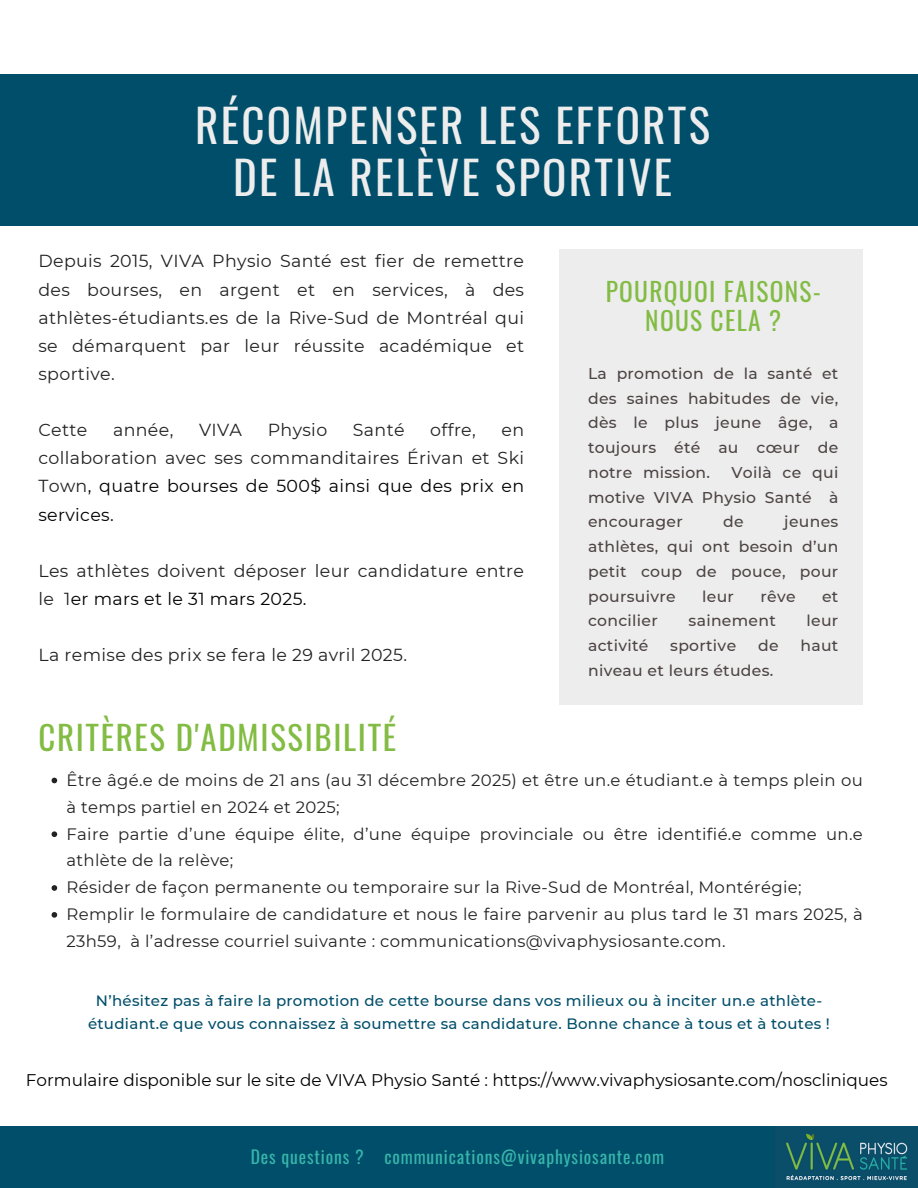
<style>
.page{position:relative;width:918px;height:1188px;background:#fff}
.page>*{position:absolute;margin:0;border:0;box-sizing:border-box;transform-origin:0 0}
.t1{font:45.15px/51.8px "Oswald";letter-spacing:.05em;color:#ededed;text-align:center}
.t2{font:32.85px "Oswald";letter-spacing:.05em;color:#82bc43}
.t3{font:25.5px/29.2px "Oswald";letter-spacing:.05em;color:#82bc43;text-align:center}
.t4{font:17.55px "Oswald";letter-spacing:.05em;color:#37b5aa}
.t5{font:17.4px/28.2px "Montserrat";letter-spacing:.02em;color:#222;text-align:justify}
.t6{font:16.8px "Montserrat";color:#000}
.t7{font:16.5px/26.8px "Montserrat";letter-spacing:.02em;color:#222}
.t8{font:500 15.6px/24.8px "Montserrat";letter-spacing:.02em;color:#4d4343;text-align:justify}
.t9{font:500 15px/23.7px "Montserrat";letter-spacing:.02em;color:#004e6a;text-align:center}
.s1{color:#000}
</style>
<div class="page">
<div style="left:0;top:75px;width:918px;height:151px;background:#004e6a"></div>
<div style="left:0;top:1126px;width:918px;height:62px;background:#004e6a"></div>
<div style="left:559px;top:249px;width:304px;height:456px;background:#ededed"></div>
<img style="left:776px;top:1126px;width:141px;height:62px">
<svg style="left:52px;top:778px;width:5px;height:5px"></svg>
<svg style="left:52px;top:831px;width:5px;height:6px"></svg>
<svg style="left:52px;top:885px;width:5px;height:6px"></svg>
<svg style="left:52px;top:912px;width:5px;height:6px"></svg>
<p class="t1" style="left:195px;top:98px;width:516px">RÉCOMPENSER LES EFFORTS<br>DE LA RELÈVE SPORTIVE</p>
<p class="t5" style="left:38px;top:247px;width:487px">Depuis 2015, VIVA Physio Santé est fier de remettre des bourses, en argent et en services, à des athlètes-étudiants.es de la Rive-Sud de Montréal qui se démarquent par leur réussite académique et sportive.</p>
<h1 class="t5" style="left:38px;top:416px;width:51px">Cette</h1>
<h1 class="t5" style="left:113px;top:416px;width:62px">année,</h1>
<h1 class="t5" style="left:199px;top:416px;width:45px">VIVA</h1>
<h1 class="t5" style="left:268px;top:416px;width:61px">Physio</h1>
<h1 class="t5" style="left:353px;top:416px;width:53px">Santé</h1>
<h1 class="t5" style="left:430px;top:416px;width:47px">offre,</h1>
<h1 class="t5" style="left:38px;top:416px;width:487px;text-indent:463px">en collaboration avec ses commanditaires Érivan et Ski Town<span class="s1">, quatre bourses de 500$ ainsi que des prix en services.</span></h1>
<h4 class="t5" style="left:38px;top:557px;width:487px">Les athlètes doivent déposer leur candidature entre le 1<span class="s1">er mars et le 31 mars 2025.</span></h4>
<h4 class="t5" style="left:38px;top:641px;width:370px">La remise des prix se fera le 29 avril 2025.</h4>
<p class="t3" style="left:606px;top:275px;width:217px">POURQUOI FAISONS-<br>NOUS CELA ?</p>
<p class="t8" style="left:588px;top:361px;width:252px">La promotion de la santé et des saines habitudes de vie, dès le plus jeune âge, a toujours été au cœur de notre mission.</p>
<p class="t8" style="left:588px;top:460px;width:252px;text-indent:143px">Voilà ce qui motive VIVA Physio Santé à encourager</p>
<p class="t8" style="left:588px;top:509px;width:252px;text-indent:196px">jeunes athlètes, qui ont besoin d’un petit coup de pouce, pour poursuivre</p>
<p class="t8" style="left:723px;top:509px;width:22px">de</p>
<p class="t8" style="left:702px;top:584px;width:33px">leur</p>
<p class="t8" style="left:760px;top:584px;width:37px">rêve</p>
<p class="t8" style="left:822px;top:584px;width:18px">et</p>
<p class="t8" style="left:588px;top:608px;width:71px">concilier</p>
<p class="t8" style="left:689px;top:608px;width:89px">sainement</p>
<p class="t8" style="left:807px;top:608px;width:33px">leur</p>
<p class="t8" style="left:588px;top:633px;width:62px">activité</p>
<p class="t8" style="left:670px;top:633px;width:67px">sportive</p>
<p class="t8" style="left:758px;top:633px;width:22px">de</p>
<p class="t8" style="left:800px;top:633px;width:39px">haut</p>
<p class="t8" style="left:588px;top:658px;width:187px">niveau et leurs études.</p>
<h4 class="t2" style="left:38px;top:712px;width:359px">CRITÈRES D'ADMISSIBILITÉ</h4>
<h4 class="t7" style="left:66px;top:766px;width:798px">Être âgé.e de moins de 21 ans (au 31 décembre 2025) et être un.e étudiant.e à temps plein ou à temps partiel en 2024 et 2025;</h4>
<h3 class="t7" style="left:66px;top:820px;width:798px">Faire partie d’une équipe élite, d’une équipe provinciale ou être identifié.e comme un.e athlète de la relève;</h3>
<p class="t7" style="left:66px;top:874px;width:737px">Résider de façon permanente ou temporaire sur la Rive-Sud de Montréal, Montérégie;</p>
<h2 class="t7" style="left:66px;top:901px;width:798px">Remplir le formulaire de candidature et nous le faire parvenir au plus tard le 31 mars 2025, à<br>23h59, à l’adresse courriel suivante : communications@vivaphysiosante.com.</h2>
<p class="t9" style="left:88px;top:988px;width:743px">N’hésitez pas à faire la promotion de cette bourse dans vos milieux ou à inciter un.e athlète&shy;étudiant.e que vous connaissez à soumettre sa candidature. Bonne chance à tous et à toutes !</p>
<h4 class="t6" style="left:26px;top:1070px;width:863px">Formulaire disponible sur le site de VIVA Physio Santé : https://www.vivaphysiosante.com/noscliniques</h4>
<p class="t4" style="left:251px;top:1143px;width:415px">Des questions ? communications@vivaphysiosante.com</p>
</div>
